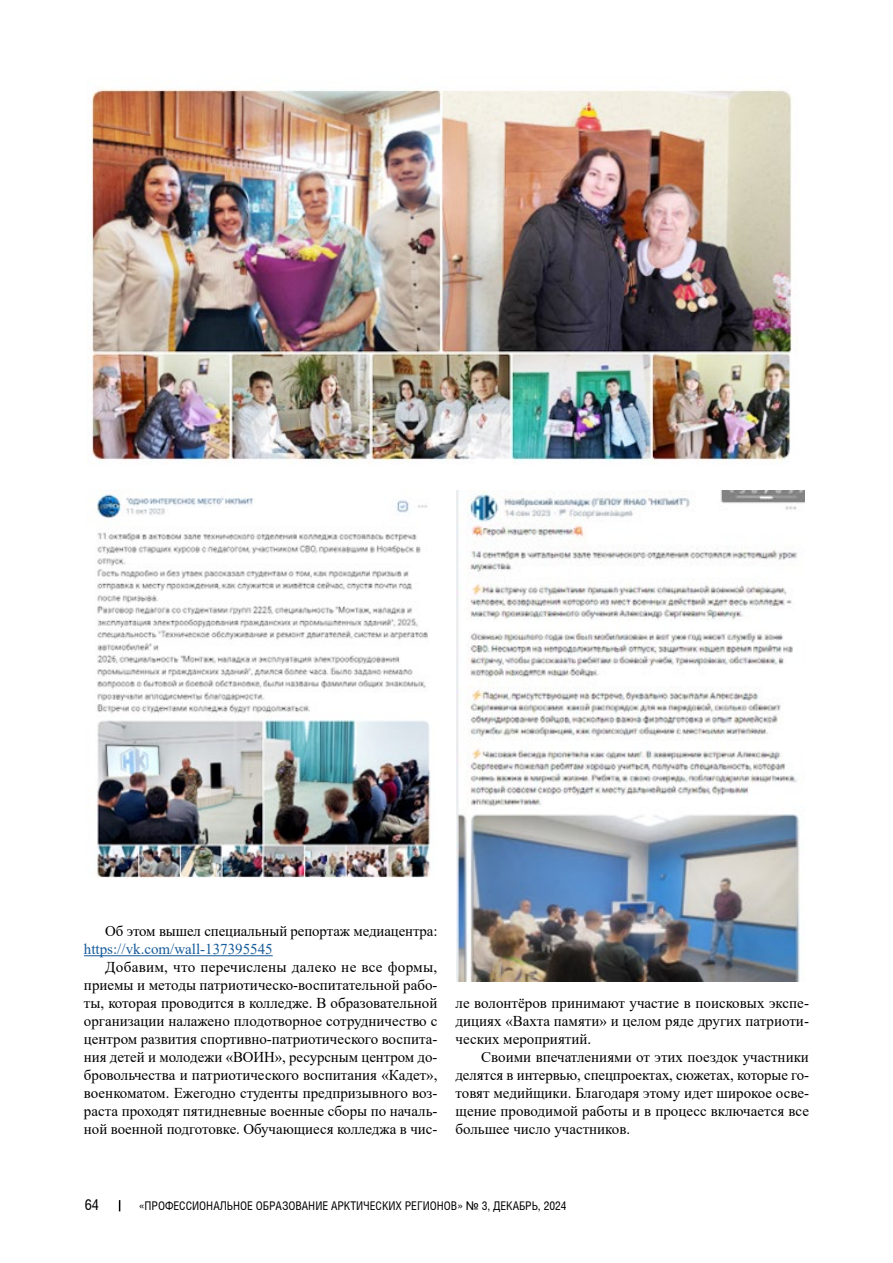
<style>
.page{position:relative;width:893px;height:1263px;background:#fff}
.page>*{position:absolute;margin:0;border:0;box-sizing:border-box;transform-origin:0 0}
.t1{font:15px/18px "Times New Roman";color:#000;text-align:justify}
.t2{font:15px "Times New Roman";color:#165b9a}
.t3{font:15px "Helios Cond";color:#000}
.t4{font:12px "Helios Cond";color:#000}
.s1{font-family:"Arial"}
</style>
<div class="page">
<hr style="left:84px;top:955px;width:189px;height:1px;background:#165b9a">
<img style="left:91px;top:89px;width:702px;height:375px">
<img style="left:96px;top:489px;width:335px;height:388px">
<img style="left:456px;top:490px;width:349px;height:492px">
<p class="t1" style="left:105px;top:922px;width:334px">Об этом вышел специальный репортаж медиацентра:</p>
<p class="t2" style="left:84px;top:938px;width:190px">https://vk.com/wall-137395545</p>
<p class="t1" style="left:84px;top:958px;width:355px;text-indent:21px">Добавим, что перечислены далеко не все формы, приемы и методы патриотическо-воспитательной рабо&shy;ты, которая проводится в колледже. В образовательной организации налажено плодотворное сотрудничество с центром развития спортивно-патриотического воспита&shy;ния детей и молодежи «ВОИН», ресурсным центром до&shy;бровольчества и патриотического воспитания «Кадет», военкоматом. Ежегодно студенты предпризывного воз&shy;раста проходят пятидневные военные сборы по началь&shy;ной военной подготовке. Обучающиеся колледжа в чис-</p>
<p class="t1" style="left:455px;top:994px;width:355px">ле волонтёров принимают участие в поисковых экспе&shy;дициях «Вахта памяти» и целом ряде других патриоти&shy;ческих мероприятий.</p>
<p class="t1" style="left:455px;top:1048px;width:355px;text-indent:26px">Своими впечатлениями от этих поездок участники делятся в интервью, спецпроектах, сюжетах, которые го&shy;товят медийщики. Благодаря этому идет широкое осве&shy;щение проводимой работы и в процесс включается все большее число участников.</p>
<p class="t3" style="left:85px;top:1196px;width:16px">64</p>
<p class="t4" style="left:139px;top:1199px;width:429px">«ПРОФЕССИОНАЛЬНОЕ ОБРАЗОВАНИЕ АРКТИЧЕСКИХ РЕГИОНОВ» <span class="s1">№</span> 3, ДЕКАБРЬ, 2024</p>
</div>
